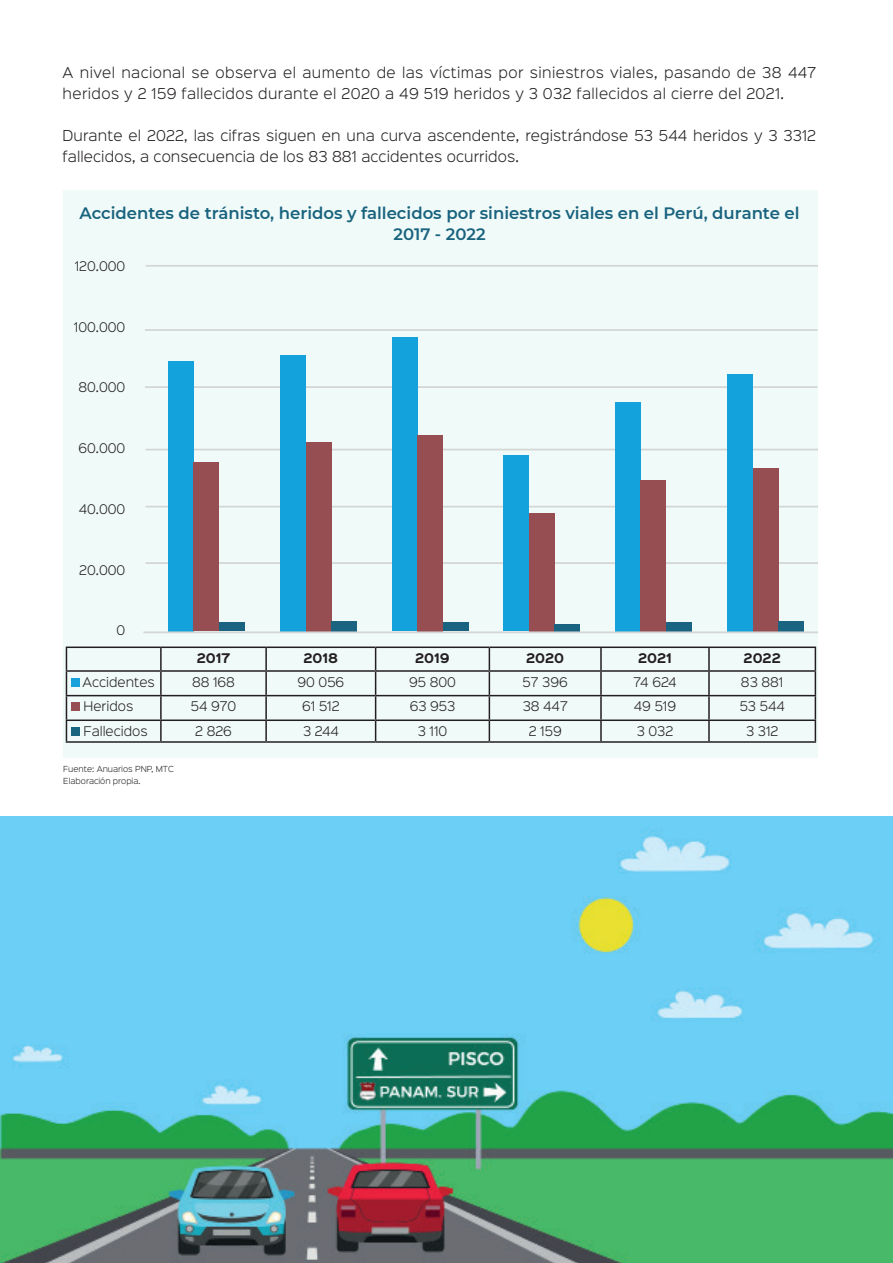
<style>
.page{position:relative;width:893px;height:1263px;background:#fff}
.page>*{position:absolute;margin:0;border:0;box-sizing:border-box;transform-origin:0 0}
.t1{font:600 16.5px/21px "Montserrat";color:#19637e;text-align:center}
.t2{font:300 13.5px/21px "Sinkin Sans 300";letter-spacing:.03em;color:#231f20}
.t3{font:300 13.5px/21px "Sinkin Sans 300";letter-spacing:.01em;color:#231f20}
.t4{font:300 12px "Sinkin Sans 300";color:#231f20}
.t5{font:700 12px "Sinkin Sans 700";color:#231f20}
.t6{font:300 7.5px/12px "Sinkin Sans 300";color:#231f20}
</style>
<div class="page">
<div style="left:63px;top:190px;width:755px;height:568px;background:#f0faf9"></div>
<hr style="left:66px;top:646px;width:95px;height:2px;background:#231f20">
<hr style="left:161px;top:646px;width:105px;height:2px;background:#231f20">
<hr style="left:160px;top:648px;width:2px;height:22px;background:#231f20">
<hr style="left:266px;top:646px;width:110px;height:2px;background:#231f20">
<hr style="left:265px;top:648px;width:2px;height:22px;background:#231f20">
<hr style="left:376px;top:646px;width:113px;height:2px;background:#231f20">
<hr style="left:489px;top:646px;width:112px;height:2px;background:#231f20">
<hr style="left:601px;top:646px;width:108px;height:2px;background:#231f20">
<hr style="left:600px;top:648px;width:2px;height:22px;background:#231f20">
<hr style="left:709px;top:646px;width:107px;height:2px;background:#231f20">
<hr style="left:708px;top:648px;width:2px;height:22px;background:#231f20">
<hr style="left:66px;top:670px;width:95px;height:2px;background:#231f20">
<hr style="left:161px;top:670px;width:105px;height:2px;background:#231f20">
<hr style="left:160px;top:672px;width:2px;height:23px;background:#231f20">
<hr style="left:266px;top:670px;width:110px;height:2px;background:#231f20">
<hr style="left:265px;top:672px;width:2px;height:23px;background:#231f20">
<hr style="left:376px;top:670px;width:113px;height:2px;background:#231f20">
<hr style="left:489px;top:670px;width:112px;height:2px;background:#231f20">
<hr style="left:601px;top:670px;width:108px;height:2px;background:#231f20">
<hr style="left:600px;top:672px;width:2px;height:23px;background:#231f20">
<hr style="left:709px;top:670px;width:107px;height:2px;background:#231f20">
<hr style="left:708px;top:672px;width:2px;height:23px;background:#231f20">
<hr style="left:66px;top:695px;width:95px;height:1px;background:#231f20">
<hr style="left:161px;top:695px;width:105px;height:1px;background:#231f20">
<hr style="left:160px;top:696px;width:2px;height:23px;background:#231f20">
<hr style="left:266px;top:695px;width:110px;height:1px;background:#231f20">
<hr style="left:265px;top:696px;width:2px;height:23px;background:#231f20">
<hr style="left:376px;top:695px;width:113px;height:1px;background:#231f20">
<hr style="left:489px;top:695px;width:112px;height:1px;background:#231f20">
<hr style="left:601px;top:695px;width:108px;height:1px;background:#231f20">
<hr style="left:600px;top:696px;width:2px;height:23px;background:#231f20">
<hr style="left:709px;top:695px;width:107px;height:1px;background:#231f20">
<hr style="left:708px;top:696px;width:2px;height:23px;background:#231f20">
<hr style="left:66px;top:719px;width:95px;height:2px;background:#231f20">
<svg style="left:66px;top:648px;width:1px;height:93px"></svg>
<hr style="left:161px;top:719px;width:105px;height:2px;background:#231f20">
<hr style="left:160px;top:721px;width:2px;height:20px;background:#231f20">
<hr style="left:266px;top:719px;width:110px;height:2px;background:#231f20">
<hr style="left:265px;top:721px;width:2px;height:20px;background:#231f20">
<hr style="left:376px;top:719px;width:113px;height:2px;background:#231f20">
<svg style="left:375px;top:648px;width:1px;height:93px"></svg>
<hr style="left:489px;top:719px;width:112px;height:2px;background:#231f20">
<svg style="left:489px;top:648px;width:1px;height:93px"></svg>
<hr style="left:601px;top:719px;width:108px;height:2px;background:#231f20">
<hr style="left:600px;top:721px;width:2px;height:20px;background:#231f20">
<hr style="left:709px;top:719px;width:107px;height:2px;background:#231f20">
<hr style="left:708px;top:721px;width:2px;height:20px;background:#231f20">
<svg style="left:815px;top:648px;width:1px;height:93px"></svg>
<hr style="left:66px;top:741px;width:95px;height:2px;background:#231f20">
<hr style="left:161px;top:741px;width:105px;height:2px;background:#231f20">
<hr style="left:266px;top:741px;width:110px;height:2px;background:#231f20">
<hr style="left:376px;top:741px;width:113px;height:2px;background:#231f20">
<hr style="left:489px;top:741px;width:112px;height:2px;background:#231f20">
<hr style="left:601px;top:741px;width:108px;height:2px;background:#231f20">
<hr style="left:709px;top:741px;width:107px;height:2px;background:#231f20">
<div style="left:72px;top:678px;width:8px;height:8px;background:#19a1db"></div>
<div style="left:72px;top:703px;width:8px;height:8px;background:#974f54"></div>
<div style="left:72px;top:727px;width:8px;height:8px;background:#19647f"></div>
<img style="left:0;top:816px;width:893px;height:447px">
<hr style="left:146px;top:562px;width:672px;height:2px;background:#d4d6d4">
<hr style="left:146px;top:506px;width:672px;height:1px;background:#d4d6d4">
<hr style="left:146px;top:449px;width:672px;height:1px;background:#d4d6d4">
<hr style="left:145px;top:386px;width:672px;height:2px;background:#d4d6d4">
<hr style="left:145px;top:329px;width:672px;height:2px;background:#d4d6d4">
<hr style="left:146px;top:265px;width:672px;height:2px;background:#d4d6d4">
<div style="left:728px;top:374px;width:25px;height:258px;background:#14a2dc"></div>
<div style="left:753px;top:468px;width:25px;height:164px;background:#964e52"></div>
<div style="left:778px;top:621px;width:25px;height:11px;background:#1a6481"></div>
<div style="left:615px;top:402px;width:26px;height:230px;background:#14a2dc"></div>
<div style="left:641px;top:480px;width:25px;height:152px;background:#964e52"></div>
<div style="left:666px;top:622px;width:25px;height:10px;background:#1a6481"></div>
<div style="left:393px;top:338px;width:25px;height:293px;background:#14a2dc"></div>
<div style="left:418px;top:435px;width:25px;height:196px;background:#964e52"></div>
<div style="left:443px;top:622px;width:25px;height:9px;background:#1a6481"></div>
<div style="left:281px;top:355px;width:25px;height:277px;background:#14a2dc"></div>
<div style="left:306px;top:442px;width:25px;height:190px;background:#964e52"></div>
<div style="left:331px;top:621px;width:25px;height:11px;background:#1a6481"></div>
<div style="left:168px;top:361px;width:26px;height:271px;background:#14a2dc"></div>
<div style="left:194px;top:463px;width:25px;height:168px;background:#964e52"></div>
<div style="left:219px;top:622px;width:25px;height:9px;background:#1a6481"></div>
<div style="left:504px;top:456px;width:25px;height:175px;background:#14a2dc"></div>
<div style="left:529px;top:513px;width:25px;height:118px;background:#964e52"></div>
<div style="left:554px;top:624px;width:25px;height:7px;background:#1a6481"></div>
<hr style="left:143px;top:631px;width:675px;height:2px;background:#d4d6d4">
<p class="t2" style="left:63px;top:61px;width:755px">A nivel nacional se observa el aumento de las víctimas por siniestros viales, pasando de 38 447 heridos y 2 159 fallecidos durante el 2020 a 49 519 heridos y 3 032 fallecidos al cierre del 2021.</p>
<p class="t3" style="left:63px;top:124px;width:755px">Durante el 2022, las cifras siguen en una curva ascendente, registrándose 53 544 heridos y 3 3312 fallecidos, a consecuencia de los 83 881 accidentes ocurridos.</p>
<p class="t1" style="left:80px;top:202px;width:721px">Accidentes de tránisto, heridos y fallecidos por siniestros viales en el Perú, durante el<br>2017 - 2022</p>
<p class="t4" style="left:75px;top:256px;width:52px">120.000</p>
<p class="t4" style="left:74px;top:317px;width:53px">100.000</p>
<p class="t4" style="left:78px;top:378px;width:48px">80.000</p>
<p class="t4" style="left:78px;top:438px;width:48px">60.000</p>
<p class="t4" style="left:79px;top:499px;width:48px">40.000</p>
<p class="t4" style="left:79px;top:560px;width:48px">20.000</p>
<p class="t4" style="left:117px;top:621px;width:10px">0</p>
<p class="t5" style="left:197px;top:652px;width:35px">2017</p>
<p class="t5" style="left:304px;top:652px;width:36px">2018</p>
<p class="t5" style="left:415px;top:652px;width:36px">2019</p>
<p class="t5" style="left:526px;top:652px;width:40px">2020</p>
<p class="t5" style="left:638px;top:652px;width:35px">2021</p>
<p class="t5" style="left:744px;top:652px;width:39px">2022</p>
<p class="t4" style="left:82px;top:672px;width:74px">Accidentes</p>
<p class="t4" style="left:192px;top:672px;width:45px">88 168</p>
<p class="t4" style="left:297px;top:672px;width:48px">90 056</p>
<p class="t4" style="left:409px;top:672px;width:48px">95 800</p>
<p class="t4" style="left:523px;top:672px;width:47px">57 396</p>
<p class="t4" style="left:633px;top:672px;width:45px">74 624</p>
<p class="t4" style="left:741px;top:672px;width:44px">83 881</p>
<p class="t4" style="left:84px;top:697px;width:51px">Heridos</p>
<p class="t4" style="left:191px;top:697px;width:47px">54 970</p>
<p class="t4" style="left:302px;top:697px;width:39px">61 512</p>
<p class="t4" style="left:410px;top:697px;width:47px">63 953</p>
<p class="t4" style="left:523px;top:697px;width:46px">38 447</p>
<p class="t4" style="left:634px;top:697px;width:44px">49 519</p>
<p class="t4" style="left:740px;top:697px;width:47px">53 544</p>
<p class="t4" style="left:84px;top:721px;width:66px">Fallecidos</p>
<p class="t4" style="left:195px;top:721px;width:38px">2 826</p>
<p class="t4" style="left:303px;top:721px;width:37px">3 244</p>
<p class="t4" style="left:418px;top:721px;width:31px">3 110</p>
<p class="t4" style="left:529px;top:721px;width:35px">2 159</p>
<p class="t4" style="left:637px;top:721px;width:38px">3 032</p>
<p class="t4" style="left:746px;top:721px;width:34px">3 312</p>
<p class="t6" style="left:63px;top:762px;width:112px">Fuente: Anuarios PNP, MTC<br>Elaboración propia.</p>
</div>
